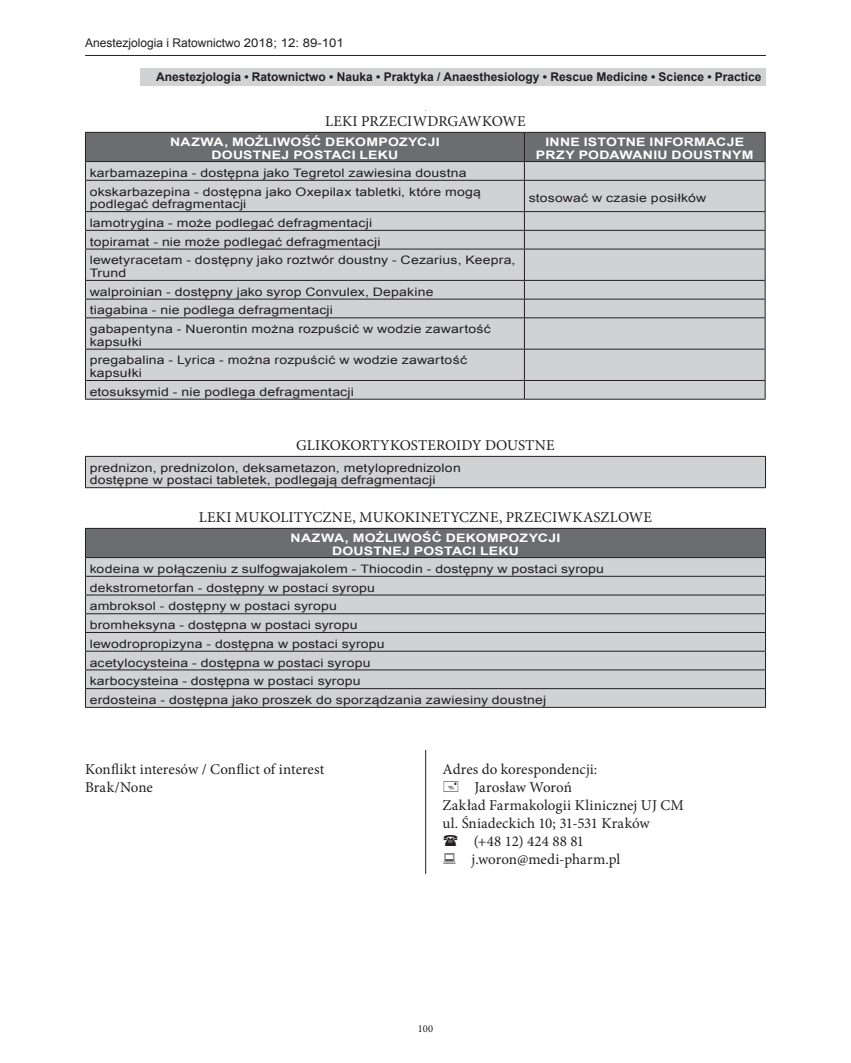
<style>
.page{position:relative;width:851px;height:1063px;background:#fff}
.page>*{position:absolute;margin:0;border:0;box-sizing:border-box;transform-origin:0 0}
.t1{font:15px/18px "Minion Pro";letter-spacing:.005em;color:#231f20}
.t2{font:700 12px "Arial";color:#231f20}
.t3{font:12px "Arial";color:#231f20}
.t4{font:11.7px/18.8px "Arial";letter-spacing:.015em;color:#231f20;scale:1.2 1}
.t5{font:700 11.7px/12.6px "Arial";letter-spacing:.015em;color:#fff;text-align:center;scale:1.2 1}
.t6{font:10.5px "Minion Pro";color:#231f20}
</style>
<div class="page">
<hr style="left:85px;top:55px;width:680px;height:1px;background:#231f20">
<div style="left:140px;top:68px;width:625px;height:17px;background:#d1d2d4"></div>
<hr style="left:425px;top:111px;width:1px;height:763px;background:#231f20">
<div style="left:85px;top:111px;width:680px;height:639px;background:#fff"></div>
<div style="left:86px;top:181px;width:678px;height:218px;background:#d1d2d4"></div>
<svg style="left:85px;top:132px;width:680px;height:48px;background:#8d8d90"></svg>
<hr style="left:85px;top:180px;width:439px;height:1px;background:#231f20">
<hr style="left:85px;top:181px;width:1px;height:30px;background:#231f20">
<hr style="left:524px;top:180px;width:241px;height:1px;background:#231f20">
<hr style="left:524px;top:181px;width:1px;height:30px;background:#231f20">
<hr style="left:764px;top:181px;width:1px;height:30px;background:#231f20">
<hr style="left:85px;top:211px;width:439px;height:1px;background:#231f20">
<hr style="left:524px;top:211px;width:241px;height:1px;background:#231f20">
<hr style="left:85px;top:230px;width:439px;height:1px;background:#231f20">
<svg style="left:85px;top:212px;width:1px;height:37px"></svg>
<hr style="left:524px;top:230px;width:241px;height:1px;background:#231f20">
<svg style="left:524px;top:212px;width:1px;height:37px"></svg>
<svg style="left:764px;top:212px;width:1px;height:37px"></svg>
<hr style="left:85px;top:249px;width:439px;height:1px;background:#231f20">
<hr style="left:85px;top:249px;width:1px;height:31px;background:#231f20">
<hr style="left:524px;top:249px;width:241px;height:1px;background:#231f20">
<hr style="left:524px;top:249px;width:1px;height:31px;background:#231f20">
<hr style="left:764px;top:249px;width:1px;height:31px;background:#231f20">
<hr style="left:85px;top:280px;width:439px;height:1px;background:#231f20">
<hr style="left:524px;top:280px;width:241px;height:1px;background:#231f20">
<hr style="left:85px;top:299px;width:439px;height:1px;background:#231f20">
<svg style="left:85px;top:281px;width:1px;height:36px"></svg>
<hr style="left:524px;top:299px;width:241px;height:1px;background:#231f20">
<svg style="left:524px;top:281px;width:1px;height:36px"></svg>
<svg style="left:764px;top:281px;width:1px;height:36px"></svg>
<hr style="left:85px;top:317px;width:439px;height:1px;background:#231f20">
<hr style="left:85px;top:318px;width:1px;height:31px;background:#231f20">
<hr style="left:524px;top:317px;width:241px;height:1px;background:#231f20">
<hr style="left:524px;top:318px;width:1px;height:31px;background:#231f20">
<hr style="left:764px;top:318px;width:1px;height:31px;background:#231f20">
<hr style="left:85px;top:349px;width:439px;height:1px;background:#231f20">
<hr style="left:85px;top:350px;width:1px;height:30px;background:#231f20">
<hr style="left:524px;top:349px;width:241px;height:1px;background:#231f20">
<hr style="left:524px;top:350px;width:1px;height:30px;background:#231f20">
<hr style="left:764px;top:350px;width:1px;height:30px;background:#231f20">
<hr style="left:85px;top:380px;width:439px;height:1px;background:#231f20">
<svg style="left:85px;top:381px;width:1px;height:18px"></svg>
<hr style="left:524px;top:380px;width:241px;height:1px;background:#231f20">
<svg style="left:524px;top:381px;width:1px;height:18px"></svg>
<svg style="left:764px;top:381px;width:1px;height:18px"></svg>
<hr style="left:85px;top:399px;width:439px;height:1px;background:#231f20">
<hr style="left:524px;top:399px;width:241px;height:1px;background:#231f20">
<div style="left:85px;top:456px;width:680px;height:32px;background:#d1d2d4"></div>
<hr style="left:85px;top:456px;width:680px;height:1px;background:#231f20">
<hr style="left:85px;top:457px;width:1px;height:30px;background:#231f20">
<hr style="left:765px;top:457px;width:1px;height:30px;background:#231f20">
<hr style="left:85px;top:487px;width:680px;height:1px;background:#231f20">
<div style="left:85px;top:528px;width:680px;height:30px;background:#6c6d70"></div>
<div style="left:86px;top:558px;width:679px;height:149px;background:#d1d2d4"></div>
<hr style="left:85px;top:528px;width:680px;height:1px;background:#231f20">
<hr style="left:85px;top:557px;width:680px;height:1px;background:#231f20">
<hr style="left:85px;top:576px;width:680px;height:1px;background:#231f20">
<hr style="left:85px;top:595px;width:680px;height:1px;background:#231f20">
<hr style="left:85px;top:613px;width:680px;height:1px;background:#231f20">
<hr style="left:85px;top:632px;width:680px;height:1px;background:#231f20">
<hr style="left:85px;top:651px;width:680px;height:1px;background:#231f20">
<hr style="left:85px;top:670px;width:680px;height:1px;background:#231f20">
<hr style="left:85px;top:688px;width:680px;height:1px;background:#231f20">
<svg style="left:85px;top:529px;width:1px;height:178px"></svg>
<svg style="left:765px;top:529px;width:1px;height:178px"></svg>
<hr style="left:85px;top:707px;width:680px;height:1px;background:#231f20">
<p class="t3" style="left:85px;top:35px;width:260px">Anestezjologia i Ratownictwo 2018; 12: 89-101</p>
<p class="t2" style="left:156px;top:69px;width:606px">Anestezjologia • Ratownictwo • Nauka • Praktyka / Anaesthesiology • Rescue Medicine • Science • Practice</p>
<p class="t1" style="left:325px;top:112px;width:202px">LEKI PRZECIWDRGAWKOWE</p>
<p class="t5" style="left:170px;top:136px;width:226px">NAZWA, MOŻLIWOŚĆ DEKOMPOZYCJI<br>DOUSTNEJ POSTACI LEKU</p>
<p class="t5" style="left:536px;top:136px;width:183px">INNE ISTOTNE INFORMACJE<br>PRZY PODAWANIU DOUSTNYM</p>
<p class="t4" style="left:90px;top:164px;width:327px">karbamazepina - dostępna jako Tegretol zawiesina doustna okskarbazepina - dostępna jako Oxepilax tabletki, które mogą</p>
<p class="t4" style="left:90px;top:195px;width:132px">podlegać defragmentacji</p>
<p class="t4" style="left:528px;top:189px;width:149px">stosować w czasie posiłków</p>
<p class="t4" style="left:90px;top:214px;width:356px">lamotrygina - może podlegać defragmentacji<br>topiramat - nie może podlegać defragmentacji<br>lewetyracetam - dostępny jako roztwór doustny - Cezarius, Keepra,</p>
<p class="t4" style="left:90px;top:264px;width:336px">Trund<br>walproinian - dostępny jako syrop Convulex, Depakine tiagabina - nie podlega defragmentacji<br>gabapentyna - Nuerontin można rozpuścić w wodzie zawartość</p>
<p class="t4" style="left:90px;top:332px;width:316px">kapsułki<br>pregabalina - Lyrica - można rozpuścić w wodzie zawartość</p>
<p class="t4" style="left:90px;top:364px;width:222px">kapsułki<br>etosuksymid - nie podlega defragmentacji</p>
<p class="t1" style="left:296px;top:436px;width:260px">GLIKOKORTYKOSTEROIDY DOUSTNE</p>
<p class="t4" style="left:90px;top:461px;width:311px;line-height:12.6px">prednizon, prednizolon, deksametazon, metyloprednizolon dostępne w postaci tabletek, podlegają defragmentacji</p>
<p class="t1" style="left:199px;top:508px;width:455px">LEKI MUKOLITYCZNE, MUKOKINETYCZNE, PRZECIWKASZLOWE</p>
<p class="t5" style="left:290px;top:532px;width:226px">NAZWA, MOŻLIWOŚĆ DEKOMPOZYCJI<br>DOUSTNEJ POSTACI LEKU</p>
<p class="t4" style="left:90px;top:560px;width:430px">kodeina w połączeniu z sulfogwajakolem - Thiocodin - dostępny w postaci syropu dekstrometorfan - dostępny w postaci syropu<br>ambroksol - dostępny w postaci syropu<br>bromheksyna - dostępna w postaci syropu<br>lewodropropizyna - dostępna w postaci syropu<br>acetylocysteina - dostępna w postaci syropu<br>karbocysteina - dostępna w postaci syropu<br>erdosteina - dostępna jako proszek do sporządzania zawiesiny doustnej</p>
<p class="t1" style="left:85px;top:760px;width:241px">Konflikt interesów / Conflict of interest<br>Brak/None</p>
<p class="t1" style="left:442px;top:760px;width:156px">Adres do korespondencji:</p>
<p class="t1" style="left:474px;top:778px;width:99px">Jarosław Woroń</p>
<p class="t1" style="left:442px;top:796px;width:243px">Zakład Farmakologii Klinicznej UJ CM</p>
<p class="t1" style="left:442px;top:814px;width:209px">ul. Śniadeckich 10; 31-531 Kraków</p>
<p class="t1" style="left:473px;top:832px;width:112px">(+48 12) 424 88 81</p>
<p class="t1" style="left:471px;top:850px;width:150px">j.woron@medi-pharm.pl</p>
<p class="t6" style="left:418px;top:1022px;width:17px">100</p>
</div>
